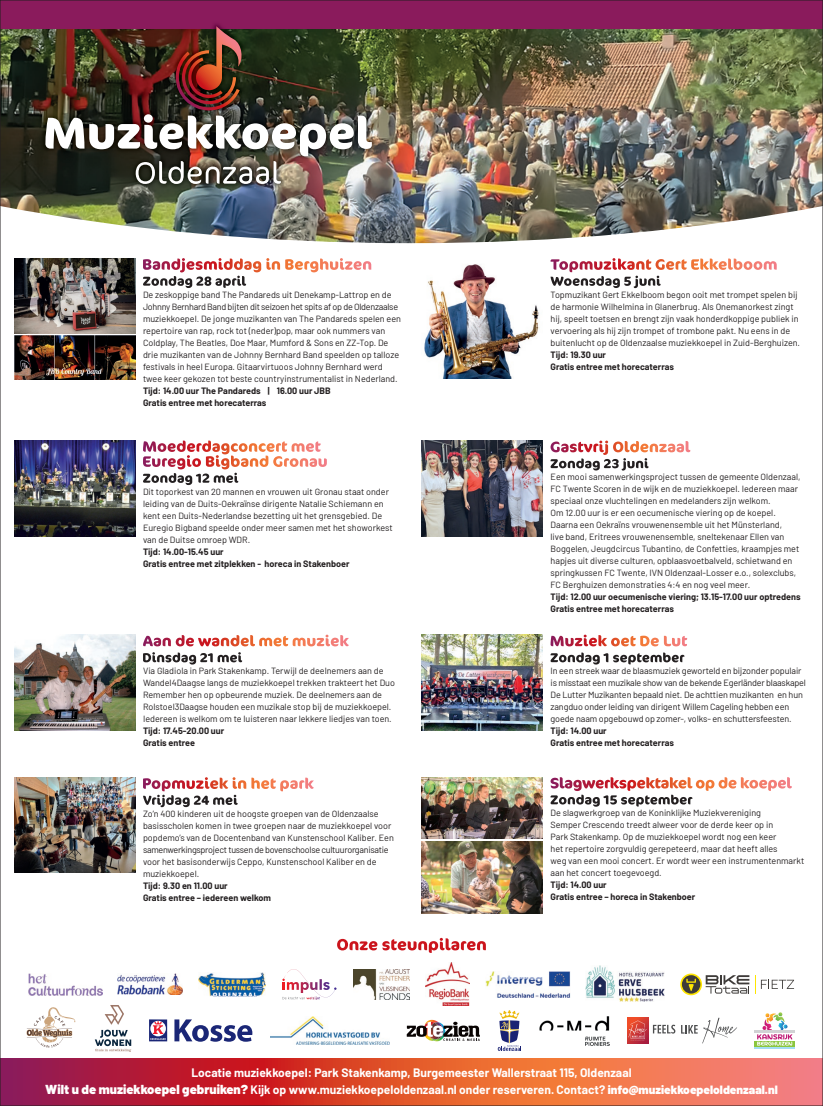
<style>
.page{position:relative;width:823px;height:1106px;background:#fff}
.page>*{position:absolute;margin:0;border:0;box-sizing:border-box;transform-origin:0 0}
.t1{font:700 12px/17px "Barlow";color:#fff;text-align:center}
.t2{font:9px/12px "Barlow";color:#231f20}
.t3{font:700 9px/12px "Barlow";color:#231f20}
.s1{font-weight:900;font-size:13px}
.s2{font-weight:900}
</style>
<div class="page">
<img style="left:0;top:0;width:822px;height:1106px">
<p class="t2" style="left:143px;top:288px;width:259px">De zeskoppige band The Pandareds uit Denekamp-Lattrop en de Johnny Bernhard Band bijten dit seizoen het spits af op de Oldenzaalse muziekkoepel. De jonge muzikanten van The Pandareds spelen een repertoire van rap, rock tot (neder)pop, maar ook nummers van Coldplay, The Beatles, Doe Maar, Mumford &amp; Sons en ZZ-Top. De drie muzikanten van de Johnny Bernhard Band speelden op talloze festivals in heel Europa. Gitaarvirtuoos Johnny Bernhard werd twee keer gekozen tot beste countryinstrumentalist in Nederland.</p>
<p class="t3" style="left:143px;top:384px;width:189px">Tijd: 14.00 uur The Pandareds | 16.00 uur JBB<br>Gratis entree met horecaterras</p>
<p class="t2" style="left:143px;top:485px;width:251px">Dit toporkest van 20 mannen en vrouwen uit Gronau staat onder leiding van de Duits-Oekraïnse dirigente Natalie Schiemann en kent een Duits-Nederlandse bezetting uit het grensgebied. De Euregio Bigband speelde onder meer samen met het showorkest van de Duitse omroep WDR.</p>
<p class="t3" style="left:143px;top:545px;width:208px">Tijd: 14.00-15.45 uur<br>Gratis entree met zitplekken - horeca in Stakenboer</p>
<p class="t2" style="left:143px;top:664px;width:253px">Via Gladiola in Park Stakenkamp. Terwijl de deelnemers aan de Wandel4Daagse langs de muziekkoepel trekken trakteert het Duo Remember hen op opbeurende muziek. De deelnemers aan de Rolstoel3Daagse houden een muzikale stop bij de muziekkoepel.<br>Iedereen is welkom om te luisteren naar lekkere liedjes van toen.</p>
<p class="t3" style="left:143px;top:724px;width:83px">Tijd: 17.45-20.00 uur<br>Gratis entree</p>
<p class="t2" style="left:143px;top:806px;width:252px">Zo’n 400 kinderen uit de hoogste groepen van de Oldenzaalse basisscholen komen in twee groepen naar de muziekkoepel voor popdemo’s van de Docentenband van Kunstenschool Kaliber. Een samenwerkingsproject tussen de bovenschoolse cultuurorganisatie voor het basisonderwijs Ceppo, Kunstenschool Kaliber en de muziekkoepel.</p>
<p class="t3" style="left:143px;top:878px;width:129px">Tijd: 9.30 en 11.00 uur<br>Gratis entree – iedereen welkom</p>
<p class="t2" style="left:550px;top:288px;width:251px">Topmuzikant Gert Ekkelboom begon ooit met trompet spelen bij de harmonie Wilhelmina in Glanerbrug. Als Onemanorkest zingt hij, speelt toetsen en brengt zijn vaak honderdkoppige publiek in vervoering als hij zijn trompet of trombone pakt. Nu eens in de buitenlucht op de Oldenzaalse muziekkoepel in Zuid-Berghuizen.</p>
<p class="t3" style="left:550px;top:348px;width:125px">Tijd: 19.30 uur<br>Gratis entree met horecaterras</p>
<p class="t2" style="left:550px;top:470px;width:251px">Een mooi samenwerkingsproject tussen de gemeente Oldenzaal, FC Twente Scoren in de wijk en de muziekkoepel. Iedereen maar speciaal onze vluchtelingen en medelanders zijn welkom.<br>Om 12.00 uur is er een oecumenische viering op de koepel.<br>Daarna een Oekraïns vrouwenensemble uit het Münsterland,<br>live band, Eritrees vrouwenensemble, sneltekenaar Ellen van Boggelen, Jeugdcircus Tubantino, de Confetties, kraampjes met hapjes uit diverse culturen, opblaasvoetbalveld, schietwand en springkussen FC Twente, IVN Oldenzaal-Losser e.o., solexclubs, FC Berghuizen demonstraties 4:4 en nog veel meer.</p>
<p class="t3" style="left:550px;top:590px;width:251px">Tijd: 12.00 uur oecumenische viering; 13.15-17.00 uur optredens<br>Gratis entree met horecaterras</p>
<p class="t2" style="left:550px;top:664px;width:257px">In een streek waar de blaasmuziek geworteld en bijzonder populair is misstaat een muzikale show van de bekende Egerländer blaaskapel De Lutter Muzikanten bepaald niet. De achttien muzikanten en hun zangduo onder leiding van dirigent Willem Cageling hebben een goede naam opgebouwd op zomer-, volks- en schuttersfeesten.</p>
<p class="t3" style="left:550px;top:724px;width:125px">Tijd: 14.00 uur<br>Gratis entree met horecaterras</p>
<p class="t2" style="left:550px;top:806px;width:255px">De slagwerkgroep van de Koninklijke Muziekvereniging<br>Semper Crescendo treedt alweer voor de derde keer op in<br>Park Stakenkamp. Op de muziekkoepel wordt nog een keer<br>het repertoire zorgvuldig gerepeteerd, maar dat heeft alles<br>weg van een mooi concert. Er wordt weer een instrumentenmarkt aan het concert toegevoegd.</p>
<p class="t3" style="left:550px;top:878px;width:146px">Tijd: 14.00 uur<br>Gratis entree – horeca in Stakenboer</p>
<h1 class="t1" style="left:45px;top:1063px;width:733px">Locatie muziekkoepel: Park Stakenkamp, Burgemeester Wallerstraat 115, Oldenzaal<br><span class="s1">Wilt u de muziekkoepel gebruiken?</span> Kijk op www.muziekkoepeloldenzaal.nl onder reserveren. Contact? <span class="s2">info@muziekkoepeloldenzaal.nl</span></h1>
</div>
